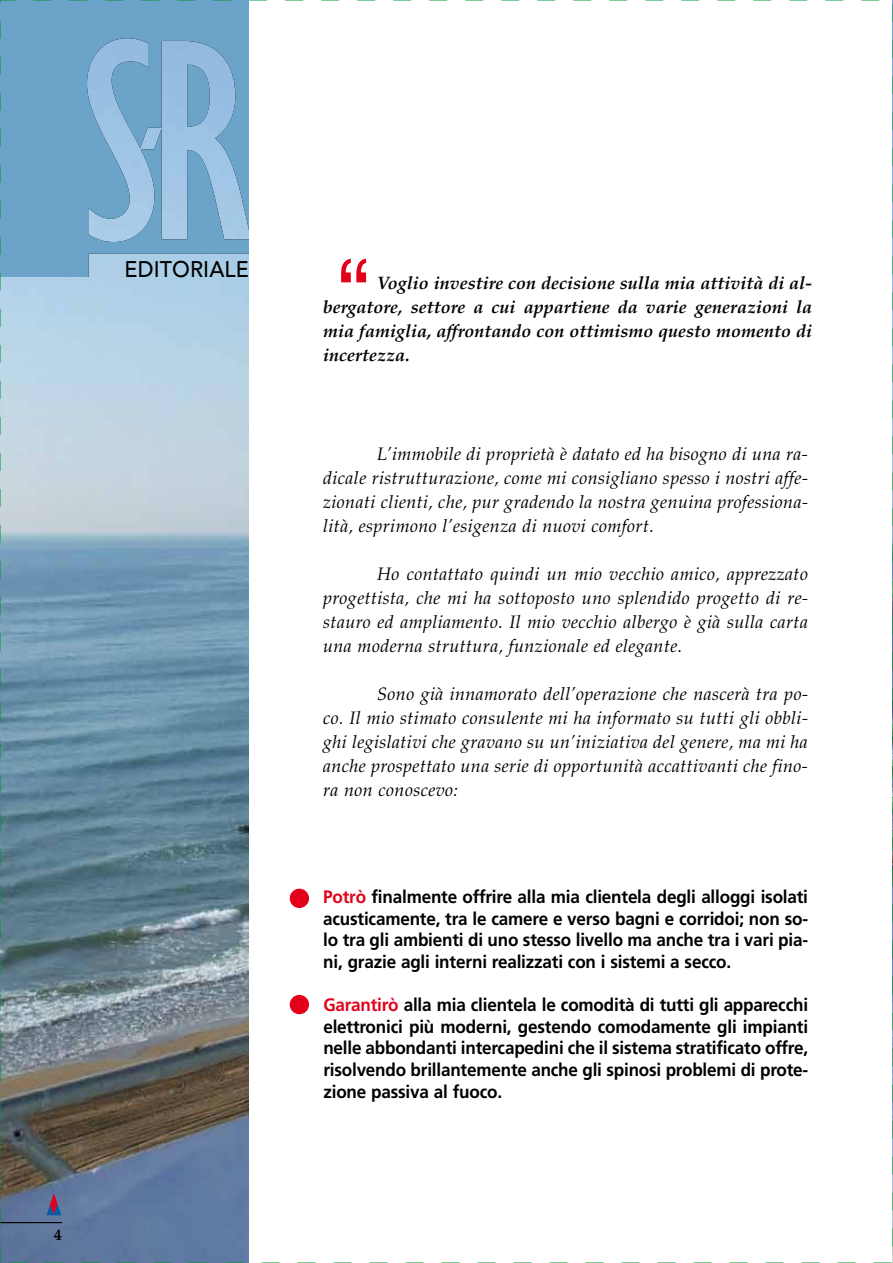
<style>
.page{position:relative;width:893px;height:1263px;background:#fff}
.page>*{position:absolute;margin:0;border:0;box-sizing:border-box;transform-origin:0 0}
.t1{font:500 22.5px "Avenir LT";color:#000;scale:.95 1}
.t2{font:italic 18px/24px "Palatino LT";letter-spacing:.02em;color:#000;text-align:justify}
.t3{font:700 18px/21.6px "Frutiger LT";letter-spacing:-.01em;color:#000;text-align:justify;scale:.95 1}
.t4{font:italic 700 18px/24px "Palatino LT";color:#000;text-align:justify}
.t5{font:15px "Palatino LT";color:#000}
.s1{color:#e2001a}
</style>
<div class="page">
<svg style="left:2px;top:2px;width:365px;height:1259px"></svg>
<p class="t1" style="left:125px;top:256px;width:132px">EDITORIALE</p>
<p class="t5" style="left:54px;top:1226px;width:9px">4</p>
<p class="t4" style="left:323px;top:272px;width:490px;text-indent:54px">Voglio investire con decisione sulla mia attività di al&shy;bergatore, settore a cui appartiene da varie generazioni la mia famiglia, affrontando con ottimismo questo momento di incertezza.</p>
<p class="t2" style="left:323px;top:442px;width:486px;text-indent:54px">L’immobile di proprietà è datato ed ha bisogno di una ra&shy;dicale ristrutturazione, come mi consigliano spesso i nostri affe&shy;zionati clienti, che, pur gradendo la nostra genuina professiona&shy;lità, esprimono l’esigenza di nuovi comfort.</p>
<p class="t2" style="left:323px;top:562px;width:486px;text-indent:54px">Ho contattato quindi un mio vecchio amico, apprezzato progettista, che mi ha sottoposto uno splendido progetto di re&shy;stauro ed ampliamento. Il mio vecchio albergo è già sulla carta una moderna struttura, funzionale ed elegante.</p>
<p class="t2" style="left:323px;top:682px;width:486px;text-indent:54px">Sono già innamorato dell’operazione che nascerà tra po&shy;co. Il mio stimato consulente mi ha informato su tutti gli obbli&shy;ghi legislativi che gravano su un’iniziativa del genere, ma mi ha anche prospettato una serie di opportunità accattivanti che fino&shy;ra non conoscevo:</p>
<p class="t3" style="left:323px;top:886px;width:512px"><span class="s1">Potrò</span> finalmente offrire alla mia clientela degli alloggi isolati acusticamente, tra le camere e verso bagni e corridoi; non so&shy;lo tra gli ambienti di uno stesso livello ma anche tra i vari pia&shy;ni, grazie agli interni realizzati con i sistemi a secco.</p>
<p class="t3" style="left:323px;top:994px;width:512px"><span class="s1">Garantirò</span> alla mia clientela le comodità di tutti gli apparecchi elettronici più moderni, gestendo comodamente gli impianti nelle abbondanti intercapedini che il sistema stratificato offre, risolvendo brillantemente anche gli spinosi problemi di prote&shy;zione passiva al fuoco.</p>
</div>
